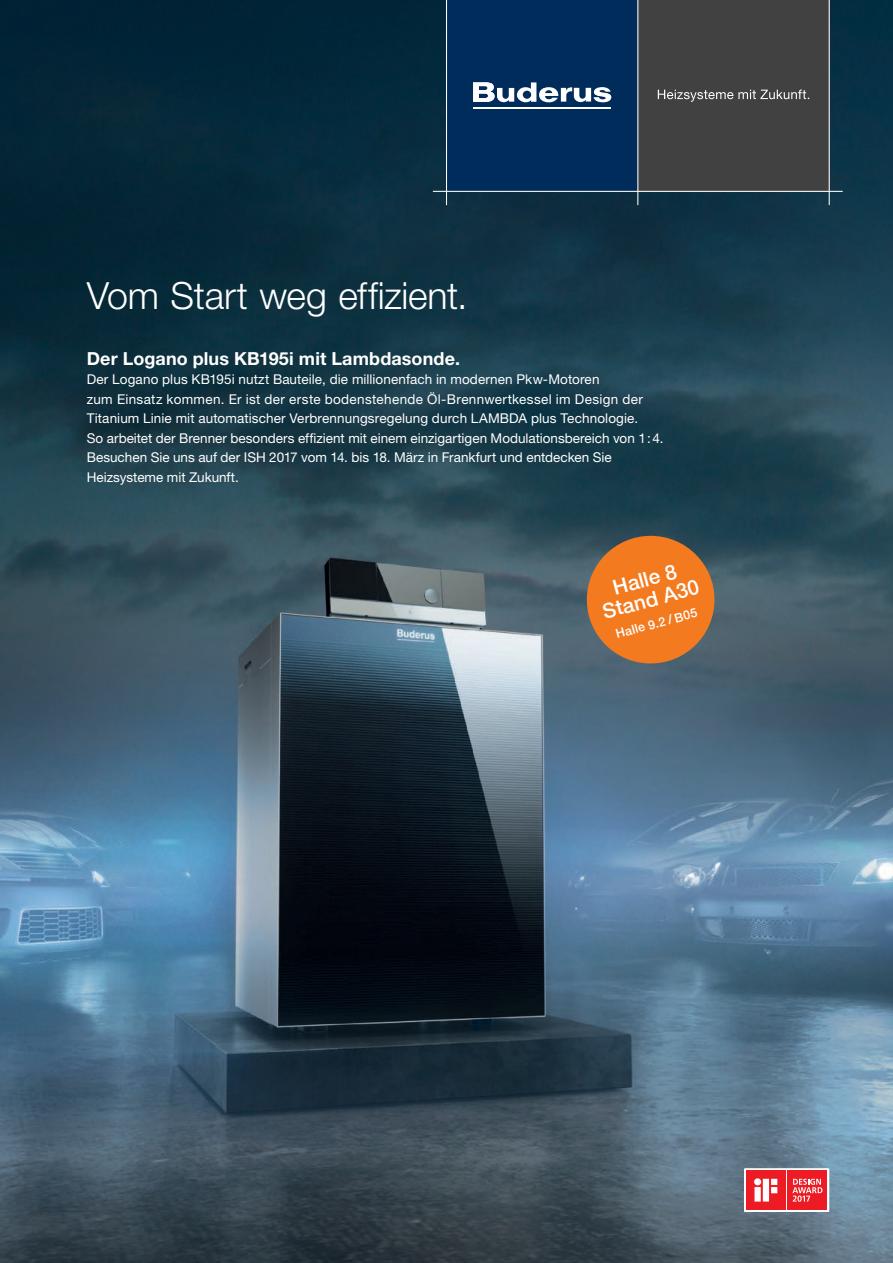
<style>
.page{position:relative;width:893px;height:1263px;background:#fff}
.page>*{position:absolute;margin:0;border:0;box-sizing:border-box;transform-origin:0 0}
.t1{font:300 37.5px "Helvetica Neue LT Pro";letter-spacing:-.005em;color:#fff}
.t2{font:500 20.7px/20.7px "Helvetica Neue LT Pro";color:#fff;text-align:center}
.t3{font:700 18px "Helvetica Neue LT Pro";letter-spacing:.005em;color:#fff}
.t4{font:13.5px/19.5px "Helvetica Neue LT";letter-spacing:.005em;color:#fff}
.t5{font:500 12.6px "Helvetica Neue LT Pro";color:#fff}
</style>
<div class="page">
<img style="left:0;top:0;width:893px;height:1263px">
<div style="left:638px;top:0;width:191px;height:191px;background:#414142"></div>
<div style="left:446px;top:0;width:192px;height:191px;background:#002c5b"></div>
<hr style="left:473px;top:107px;width:137px;height:2px;background:#fff">
<svg style="left:473px;top:82px;width:138px;height:20px"></svg>
<hr style="left:446px;top:0;width:1px;height:205px;background:#fff">
<hr style="left:637px;top:0;width:1px;height:205px;background:#fff">
<hr style="left:433px;top:191px;width:410px;height:1px;background:#fff">
<hr style="left:829px;top:0;width:1px;height:205px;background:#fff">
<svg style="left:658px;top:90px;width:151px;height:12px"></svg>
<div style="left:744px;top:1168px;width:85px;height:44px;background:#fff"></div>
<div style="left:746px;top:1170px;width:40px;height:40px;background:#ed1c24"></div>
<svg style="left:754px;top:1178px;width:23px;height:23px"></svg>
<div style="left:788px;top:1170px;width:39px;height:40px;background:#ed1c24"></div>
<svg style="left:792px;top:1179px;width:30px;height:23px"></svg>
<div style="left:587px;top:536px;width:127px;height:127px;background:#f47a20;border-radius:50%"></div>
<h1 class="t1" style="left:87px;top:273px;width:382px">Vom Start weg effizient.</h1>
<h3 class="t3" style="left:87px;top:347px;width:375px">Der Logano plus KB195i mit Lambdasonde.</h3>
<p class="t4" style="left:87px;top:370px;width:578px">Der Logano plus KB195i nutzt Bauteile, die millionenfach in modernen Pkw-Motoren<br>zum Einsatz kommen. Er ist der erste bodenstehende Öl-Brennwertkessel im Design der Titanium Linie mit automatischer Verbrennungsregelung durch LAMBDA plus Technologie.<br>So arbeitet der Brenner besonders effizient mit einem einzigartigen Modulationsbereich von 1 : 4.<br>Besuchen Sie uns auf der ISH 2017 vom 14. bis 18. März in Frankfurt und entdecken Sie Heizsysteme mit Zukunft.</p>
<h2 class="t2" style="left:595px;top:582px;width:101px;rotate:-15deg">Halle 8<br>Stand A30</h2>
<p class="t5" style="left:614px;top:627px;width:85px;rotate:-15deg">Halle 9.2 / B05</p>
</div>
